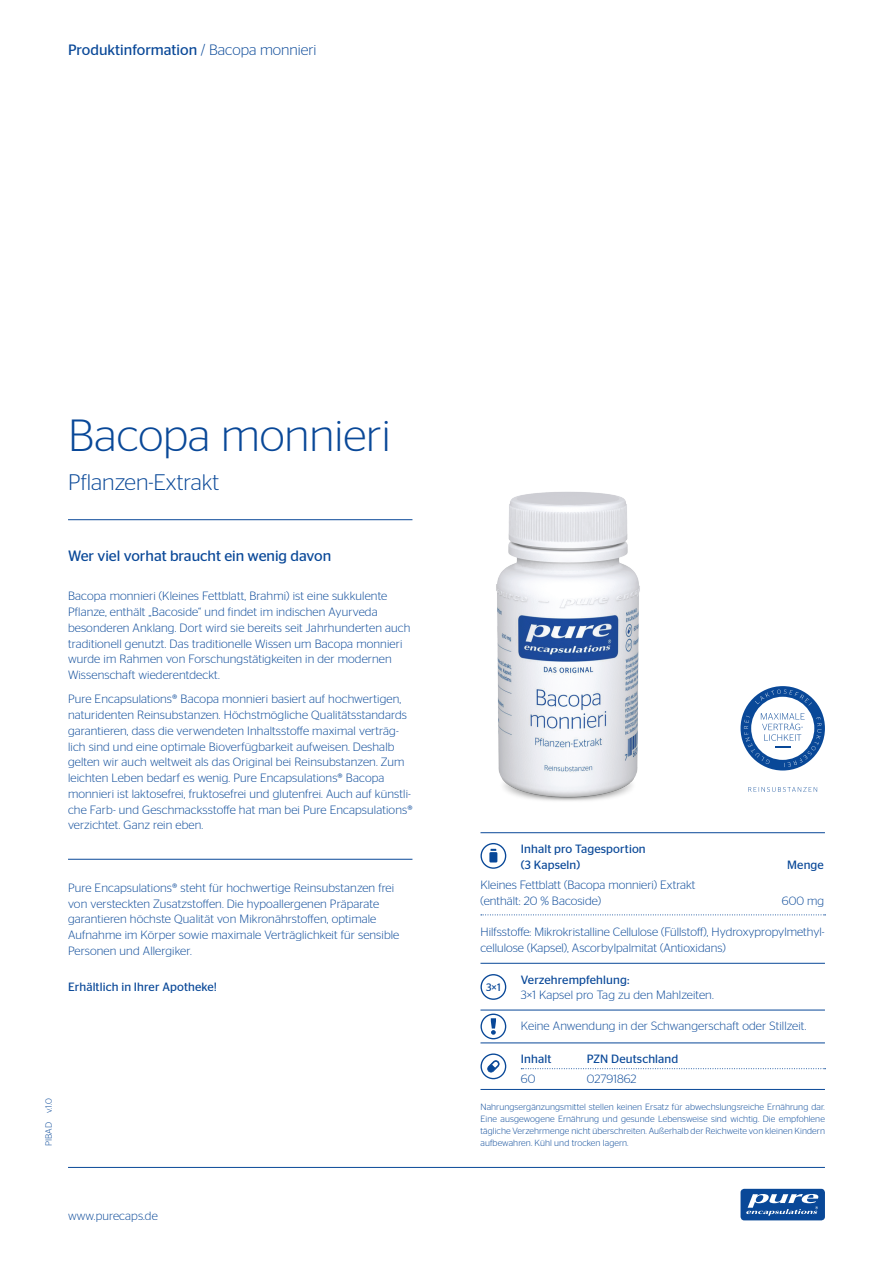
<style>
.page{position:relative;width:893px;height:1263px;background:#fff}
.page>*{position:absolute;margin:0;border:0;box-sizing:border-box;transform-origin:0 0}
.Produkt_-_Name_1__Ze{font:300 45px "Stag Sans";color:#094898}
.Produkt_-_Name_2__Ze{font:300 22.5px "Stag Sans";color:#094898}
.Produkt_-_Vorspann{font:15px "Stag Sans";color:#094898}
.Produkt_-_Lauftext{font:300 12px/15.8px "Stag Sans";letter-spacing:.01em;color:#094898}
.Produkt_-_Lauftext-2{font:12px/15.8px "Stag Sans";letter-spacing:.01em;color:#094898}
.Produkt_-_Art_-Nr__P{font:12px "Stag Sans";letter-spacing:.01em;color:#094898}
.Produkt_-_Art_-Nr__P-2{font:300 12px "Stag Sans";letter-spacing:.005em;color:#094898}
.Produkt_-_Lauftext-3{font:10.8px "Stag Sans";color:#094898}
.Produkt_-_Lauftext-4{font:300 9px/12px "Stag Sans";letter-spacing:.01em;color:#094898;text-align:justify}
.s1{font-weight:300}
.s2{font-weight:400}
</style>
<div class="page">
<hr style="left:68px;top:1167px;width:757px;height:1px;background:#094898">
<div style="left:740px;top:1189px;width:85px;height:31px;background:#094898;border-radius:4px"></div>
<svg style="left:746px;top:1194px;width:73px;height:22px"></svg>
<hr style="left:480px;top:832px;width:345px;height:1px;background:#094898">
<hr style="left:480px;top:963px;width:345px;height:1px;background:#094898">
<svg style="left:480px;top:851px;width:26px;height:18px"></svg>
<img style="left:313px;top:491px;width:509px;height:360px">
<hr style="left:68px;top:859px;width:344px;height:1px;background:#094898">
<hr style="left:480px;top:1089px;width:345px;height:1px;background:#094898">
<svg style="left:480px;top:1053px;width:26px;height:26px"></svg>
<svg style="left:521px;top:1068px;width:305px;height:1px"></svg>
<svg style="left:481px;top:914px;width:345px;height:1px"></svg>
<hr style="left:68px;top:519px;width:344px;height:1px;background:#094898">
<svg style="left:748px;top:787px;width:69px;height:5px"></svg>
<svg style="left:740px;top:686px;width:85px;height:84px"></svg>
<svg style="left:480px;top:974px;width:26px;height:26px"></svg>
<hr style="left:480px;top:1010px;width:345px;height:1px;background:#094898">
<hr style="left:480px;top:1042px;width:345px;height:1px;background:#094898">
<svg style="left:480px;top:1013px;width:26px;height:26px"></svg>
<p class="Produkt_-_Vorspann" style="left:68px;top:41px;width:250px">Produktinformation <span class="s1">/ Bacopa monnieri</span></p>
<p class="Produkt_-_Name_1__Ze" style="left:68px;top:411px;width:324px">Bacopa monnieri</p>
<p class="Produkt_-_Name_2__Ze" style="left:68px;top:470px;width:153px">Pflanzen-Extrakt</p>
<p class="Produkt_-_Vorspann" style="left:68px;top:547px;width:265px">Wer viel vorhat braucht ein wenig davon</p>
<p class="Produkt_-_Lauftext" style="left:68px;top:588px;width:344px">Bacopa monnieri (Kleines Fettblatt, Brahmi) ist eine sukkulente Pflanze, enthält „Bacoside“ und findet im indischen Ayurveda besonderen Anklang. Dort wird sie bereits seit Jahrhunderten auch traditionell genutzt. Das traditionelle Wissen um Bacopa monnieri wurde im Rahmen von Forschungstätigkeiten in der modernen Wissenschaft wiederentdeckt.</p>
<p class="Produkt_-_Lauftext" style="left:68px;top:691px;width:346px">Pure Encapsulations® Bacopa monnieri basiert auf hochwertigen, naturidenten Reinsubstanzen. Höchstmögliche Qualitätsstandards garantieren, dass die verwendeten Inhaltsstoffe maximal verträg&shy;lich sind und eine optimale Bioverfügbarkeit aufweisen. Deshalb gelten wir auch weltweit als das Original bei Reinsubstanzen. Zum leichten Leben bedarf es wenig. Pure Encapsulations® Bacopa monnieri ist laktosefrei, fruktosefrei und glutenfrei. Auch auf künstli&shy;che Farb- und Geschmacksstoffe hat man bei Pure Encapsulations® verzichtet. Ganz rein eben.</p>
<p class="Produkt_-_Lauftext" style="left:68px;top:880px;width:333px">Pure Encapsulations® steht für hochwertige Reinsubstanzen frei von versteckten Zusatzstoffen. Die hypoallergenen Präparate garantieren höchste Qualität von Mikronährstoffen, optimale Aufnahme im Körper sowie maximale Verträglichkeit für sensible Personen und Allergiker.</p>
<p class="Produkt_-_Lauftext-2" style="left:68px;top:979px;width:151px">Erhältlich in Ihrer Apotheke!</p>
<p class="Produkt_-_Lauftext-4" style="left:43px;top:1146px;width:49px;rotate:-90deg">PIBAD v.1.0</p>
<p class="Produkt_-_Lauftext" style="left:68px;top:1208px;width:91px">www.purecaps.de</p>
<p class="Produkt_-_Lauftext-2" style="left:521px;top:841px;width:126px">Inhalt pro Tagesportion (3 Kapseln)</p>
<p class="Produkt_-_Lauftext-2" style="left:787px;top:857px;width:38px">Menge</p>
<p class="Produkt_-_Lauftext" style="left:480px;top:877px;width:216px">Kleines Fettblatt (Bacopa monnieri) Extrakt</p>
<p class="Produkt_-_Lauftext" style="left:480px;top:893px;width:122px">(enthält: 20 % Bacoside)</p>
<p class="Produkt_-_Lauftext" style="left:782px;top:893px;width:44px">600 mg</p>
<p class="Produkt_-_Lauftext" style="left:480px;top:924px;width:346px">Hilfsstoffe: Mikrokristalline Cellulose (Füllstoff), Hydroxypropylmethyl&shy;cellulose (Kapsel), Ascorbylpalmitat (Antioxidans)</p>
<p class="Produkt_-_Lauftext" style="left:521px;top:971px;width:194px"><span class="s2">Verzehrempfehlung:<br></span>3×1 Kapsel pro Tag zu den Mahlzeiten.</p>
<p class="Produkt_-_Lauftext-3" style="left:486px;top:981px;width:16px">3×1</p>
<p class="Produkt_-_Lauftext" style="left:521px;top:1018px;width:287px">Keine Anwendung in der Schwangerschaft oder Stillzeit.</p>
<p class="Produkt_-_Art_-Nr__P" style="left:521px;top:1052px;width:32px">Inhalt</p>
<p class="Produkt_-_Art_-Nr__P" style="left:587px;top:1052px;width:93px">PZN Deutschland</p>
<p class="Produkt_-_Art_-Nr__P-2" style="left:521px;top:1072px;width:16px">60</p>
<p class="Produkt_-_Art_-Nr__P-2" style="left:587px;top:1072px;width:51px">02791862</p>
<p class="Produkt_-_Lauftext-4" style="left:480px;top:1101px;width:346px">Nahrungsergänzungsmittel stellen keinen Ersatz für abwechslungsreiche Ernährung dar.<br>Eine ausgewogene Ernährung und gesunde Lebensweise sind wichtig. Die empfohlene tägliche Verzehrmenge nicht überschreiten. Außerhalb der Reichweite von kleinen Kindern aufbewahren. Kühl und trocken lagern.</p>
</div>
